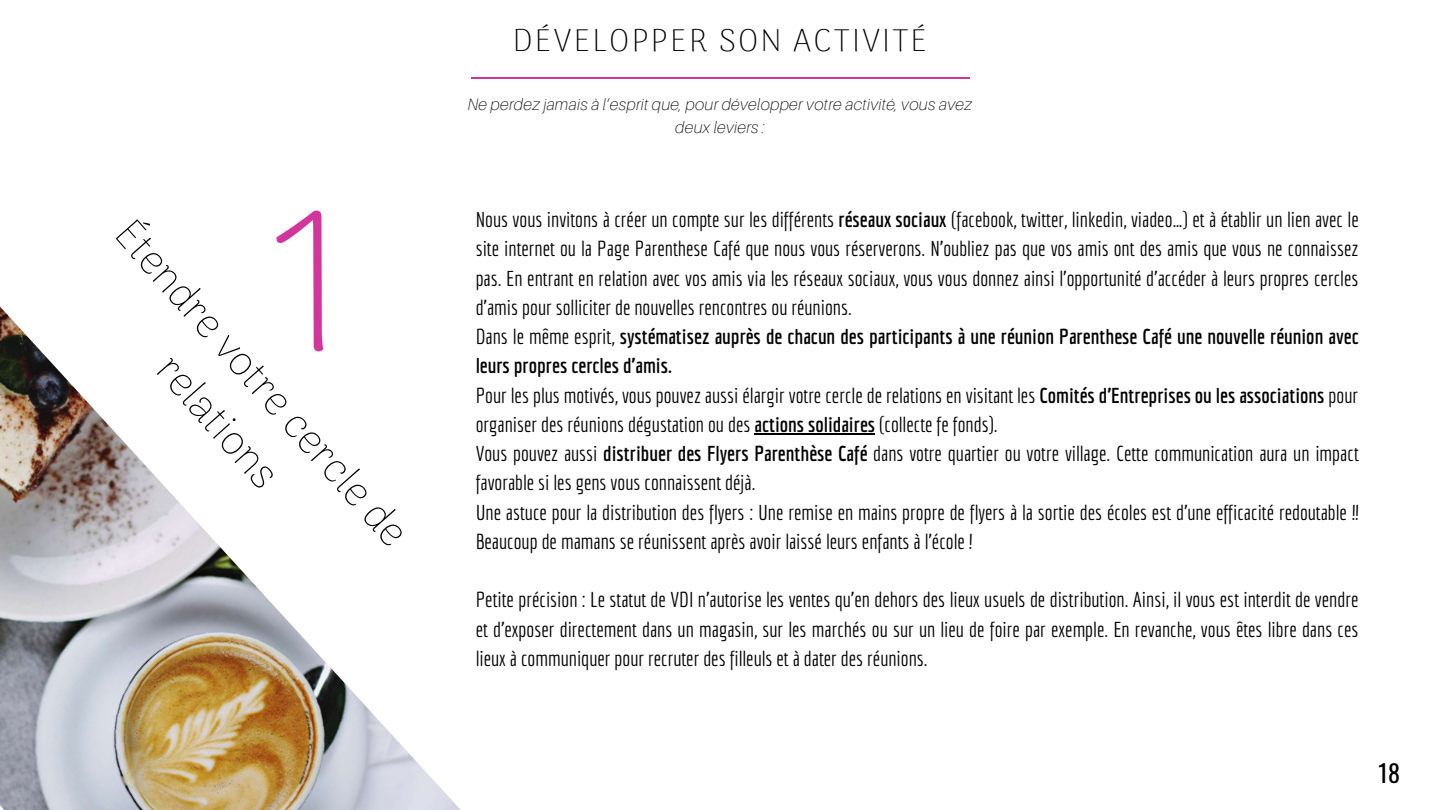
<style>
.page{position:relative;width:1440px;height:810px;background:#fff}
.page>*{position:absolute;margin:0;border:0;box-sizing:border-box;transform-origin:0 0}
.t1{font:200 200px "Arima Madurai";color:#d1369d}
.t2{font:100 42px/58.5px "Arima Madurai";color:#000;text-align:center}
.t3{font:200 31.5px "Arima Madurai";letter-spacing:.07em;color:#000}
.t4{font:24px "Oswald";color:#000}
.t5{font:21px/29.2px "Economica";color:#000}
.t6{font:italic 100 16.3px/23.6px "Aileron";letter-spacing:.02em;color:#000;text-align:center}
.s1{font-weight:700}
</style>
<div class="page">
<hr style="left:471px;top:77px;width:498px;height:2px;background:#d1369d">
<hr style="left:754px;top:433px;width:121px;height:2px;background:#000">
<img style="left:0;top:306px;width:461px;height:504px">
<h3 class="t3" style="left:513px;top:21px;width:416px">DÉVELOPPER SON ACTIVITÉ</h3>
<p class="t6" style="left:468px;top:92px;width:506px">Ne perdez jamais à l’esprit que, pour développer votre activité, vous avez deux leviers :</p>
<h1 class="t1" style="left:269px;top:164px;width:82px">1</h1>
<h2 class="t2" style="left:147px;top:205px;width:420px;rotate:49deg">Étendre votre cercle de relations</h2>
<p class="t5" style="left:476px;top:205px;width:885px">Nous vous invitons à créer un compte sur les différents <span class="s1">réseaux sociaux</span> (facebook, twitter, linkedin, viadeo…) et à établir un lien avec le site internet ou la Page Parenthese Café que nous vous réserverons. N’oubliez pas que vos amis ont des amis que vous ne connaissez pas. En entrant en relation avec vos amis via les réseaux sociaux, vous vous donnez ainsi l’opportunité d’accéder à leurs propres cercles d’amis pour solliciter de nouvelles rencontres ou réunions.<br>Dans le même esprit, <span class="s1">systématisez auprès de chacun des participants à une réunion Parenthese Café une nouvelle réunion avec leurs propres cercles d’amis.<br></span>Pour les plus motivés, vous pouvez aussi élargir votre cercle de relations en visitant les <span class="s1">Comités d’Entreprises ou les associations</span> pour organiser des réunions dégustation ou des <span class="s1">actions solidaires</span> (collecte fe fonds).<br>Vous pouvez aussi <span class="s1">distribuer des Flyers Parenthèse Café</span> dans votre quartier ou votre village. Cette communication aura un impact favorable si les gens vous connaissent déjà.<br>Une astuce pour la distribution des flyers : Une remise en mains propre de flyers à la sortie des écoles est d’une efficacité redoutable !!<br>Beaucoup de mamans se réunissent après avoir laissé leurs enfants à l’école !</p>
<p class="t5" style="left:476px;top:585px;width:884px;text-align:justify">Petite précision : Le statut de VDI n’autorise les ventes qu’en dehors des lieux usuels de distribution. Ainsi, il vous est interdit de vendre et d’exposer directement dans un magasin, sur les marchés ou sur un lieu de foire par exemple. En revanche, vous êtes libre dans ces lieux à communiquer pour recruter des filleuls et à dater des réunions.</p>
<p class="t4" style="left:1379px;top:755px;width:23px">18</p>
</div>
